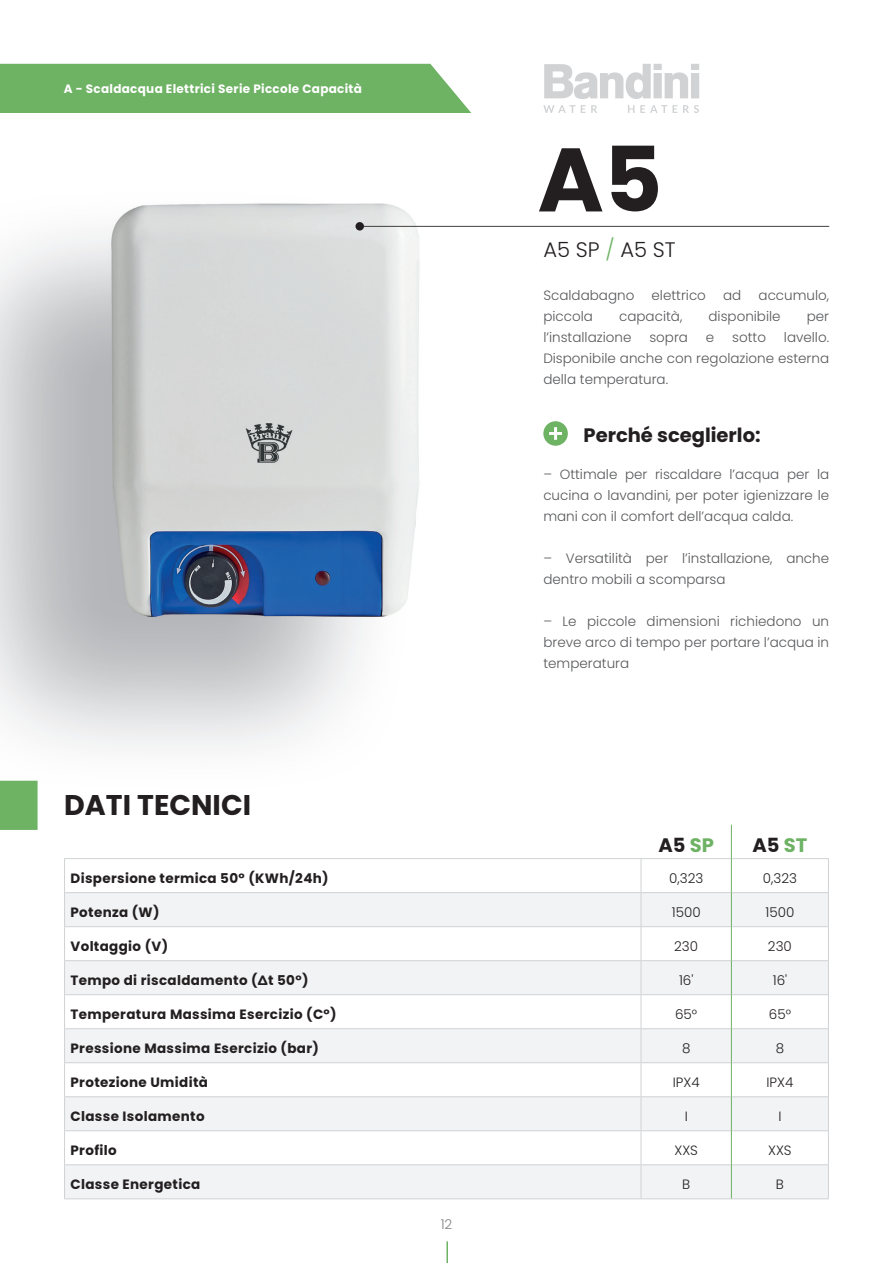
<style>
.page{position:relative;width:893px;height:1263px;background:#fff}
.page>*{position:absolute;margin:0;border:0;box-sizing:border-box;transform-origin:0 0}
.t1{font:700 90px "Poppins";color:#231f20}
.t2{font:700 28.5px "Poppins";color:#231f20}
.t3{font:300 21px "Poppins";color:#231f20}
.t4{font:700 19.5px "Poppins";color:#231f20}
.t5{font:300 13.5px/21px "Poppins";color:#57585a;text-align:justify}
.t6{font:700 13.5px "Poppins";letter-spacing:.025em;color:#231f20}
.t7{font:300 13.5px "Poppins";color:#231f20}
.t8{font:300 13.5px "Poppins";color:#808285}
.t9{font:700 12.15px "Poppins";letter-spacing:.025em;color:#fff}
.s1{color:#6eb264}
</style>
<div class="page">
<hr style="left:446px;top:1241px;width:2px;height:22px;background:#6eb264">
<div style="left:0;top:64px;width:471px;height:49px;background:#6eb264"></div>
<svg style="left:544px;top:64px;width:155px;height:35px"></svg>
<svg style="left:543px;top:105px;width:156px;height:8px"></svg>
<img style="left:0;top:203px;width:415px;height:578px">
<img style="left:415px;top:223px;width:113px;height:305px">
<svg style="left:65px;top:893px;width:763px;height:305px;fill:#f2f3f4"></svg>
<hr style="left:64px;top:858px;width:577px;height:1px;background:#d1d2d4">
<hr style="left:64px;top:859px;width:1px;height:33px;background:#d1d2d4">
<hr style="left:641px;top:858px;width:90px;height:1px;background:#d1d2d4">
<hr style="left:732px;top:858px;width:97px;height:1px;background:#d1d2d4">
<hr style="left:64px;top:892px;width:577px;height:1px;background:#d1d2d4">
<hr style="left:64px;top:893px;width:1px;height:33px;background:#d1d2d4">
<hr style="left:641px;top:892px;width:90px;height:1px;background:#d1d2d4">
<hr style="left:732px;top:892px;width:97px;height:1px;background:#d1d2d4">
<hr style="left:64px;top:926px;width:577px;height:1px;background:#d1d2d4">
<hr style="left:64px;top:927px;width:1px;height:33px;background:#d1d2d4">
<hr style="left:641px;top:926px;width:90px;height:1px;background:#d1d2d4">
<hr style="left:732px;top:926px;width:97px;height:1px;background:#d1d2d4">
<hr style="left:64px;top:960px;width:577px;height:1px;background:#d1d2d4">
<hr style="left:64px;top:961px;width:1px;height:33px;background:#d1d2d4">
<hr style="left:641px;top:960px;width:90px;height:1px;background:#d1d2d4">
<hr style="left:732px;top:960px;width:97px;height:1px;background:#d1d2d4">
<hr style="left:64px;top:994px;width:577px;height:1px;background:#d1d2d4">
<hr style="left:64px;top:995px;width:1px;height:33px;background:#d1d2d4">
<hr style="left:641px;top:994px;width:90px;height:1px;background:#d1d2d4">
<hr style="left:732px;top:994px;width:97px;height:1px;background:#d1d2d4">
<hr style="left:64px;top:1028px;width:577px;height:1px;background:#d1d2d4">
<hr style="left:64px;top:1029px;width:1px;height:33px;background:#d1d2d4">
<hr style="left:641px;top:1028px;width:90px;height:1px;background:#d1d2d4">
<hr style="left:732px;top:1028px;width:97px;height:1px;background:#d1d2d4">
<hr style="left:64px;top:1062px;width:577px;height:1px;background:#d1d2d4">
<hr style="left:64px;top:1063px;width:1px;height:33px;background:#d1d2d4">
<hr style="left:641px;top:1062px;width:90px;height:1px;background:#d1d2d4">
<hr style="left:732px;top:1062px;width:97px;height:1px;background:#d1d2d4">
<hr style="left:64px;top:1096px;width:577px;height:1px;background:#d1d2d4">
<hr style="left:64px;top:1097px;width:1px;height:33px;background:#d1d2d4">
<hr style="left:641px;top:1096px;width:90px;height:1px;background:#d1d2d4">
<hr style="left:732px;top:1096px;width:97px;height:1px;background:#d1d2d4">
<hr style="left:64px;top:1130px;width:577px;height:1px;background:#d1d2d4">
<hr style="left:64px;top:1131px;width:1px;height:33px;background:#d1d2d4">
<hr style="left:641px;top:1130px;width:90px;height:1px;background:#d1d2d4">
<hr style="left:732px;top:1130px;width:97px;height:1px;background:#d1d2d4">
<hr style="left:64px;top:1164px;width:577px;height:1px;background:#d1d2d4">
<hr style="left:64px;top:1165px;width:1px;height:33px;background:#d1d2d4">
<hr style="left:641px;top:1164px;width:90px;height:1px;background:#d1d2d4">
<hr style="left:732px;top:1164px;width:97px;height:1px;background:#d1d2d4">
<hr style="left:64px;top:1198px;width:577px;height:1px;background:#d1d2d4">
<hr style="left:641px;top:1198px;width:90px;height:1px;background:#d1d2d4">
<hr style="left:731px;top:1198px;width:98px;height:1px;background:#d1d2d4">
<hr style="left:731px;top:825px;width:1px;height:34px;background:#6eb264">
<hr style="left:731px;top:859px;width:1px;height:34px;background:#6eb264">
<hr style="left:731px;top:893px;width:1px;height:34px;background:#6eb264">
<hr style="left:731px;top:927px;width:1px;height:34px;background:#6eb264">
<hr style="left:731px;top:961px;width:1px;height:34px;background:#6eb264">
<hr style="left:731px;top:995px;width:1px;height:34px;background:#6eb264">
<hr style="left:731px;top:1029px;width:1px;height:34px;background:#6eb264">
<hr style="left:731px;top:1063px;width:1px;height:34px;background:#6eb264">
<hr style="left:731px;top:1097px;width:1px;height:34px;background:#6eb264">
<hr style="left:731px;top:1131px;width:1px;height:34px;background:#6eb264">
<hr style="left:731px;top:1165px;width:1px;height:33px;background:#6eb264">
<hr style="left:828px;top:859px;width:1px;height:33px;background:#d1d2d4">
<hr style="left:828px;top:893px;width:1px;height:33px;background:#d1d2d4">
<hr style="left:828px;top:927px;width:1px;height:33px;background:#d1d2d4">
<hr style="left:828px;top:961px;width:1px;height:33px;background:#d1d2d4">
<hr style="left:828px;top:995px;width:1px;height:33px;background:#d1d2d4">
<hr style="left:828px;top:1029px;width:1px;height:33px;background:#d1d2d4">
<hr style="left:828px;top:1063px;width:1px;height:33px;background:#d1d2d4">
<hr style="left:828px;top:1097px;width:1px;height:33px;background:#d1d2d4">
<hr style="left:828px;top:1131px;width:1px;height:33px;background:#d1d2d4">
<hr style="left:828px;top:1165px;width:1px;height:33px;background:#d1d2d4">
<hr style="left:641px;top:859px;width:1px;height:33px;background:#d1d2d4">
<hr style="left:641px;top:893px;width:1px;height:33px;background:#d1d2d4">
<hr style="left:641px;top:927px;width:1px;height:33px;background:#d1d2d4">
<hr style="left:641px;top:961px;width:1px;height:33px;background:#d1d2d4">
<hr style="left:641px;top:995px;width:1px;height:33px;background:#d1d2d4">
<hr style="left:641px;top:1029px;width:1px;height:33px;background:#d1d2d4">
<hr style="left:641px;top:1063px;width:1px;height:33px;background:#d1d2d4">
<hr style="left:641px;top:1097px;width:1px;height:33px;background:#d1d2d4">
<hr style="left:641px;top:1131px;width:1px;height:33px;background:#d1d2d4">
<hr style="left:641px;top:1165px;width:1px;height:33px;background:#d1d2d4">
<div style="left:543px;top:421px;width:25px;height:25px;background:#6eb264;border-radius:50%"></div>
<svg style="left:549px;top:427px;width:13px;height:13px"></svg>
<div style="left:355px;top:222px;width:9px;height:9px;background:#231f20;border-radius:4px"></div>
<div style="left:0;top:781px;width:38px;height:49px;background:#6eb264"></div>
<p class="t9" style="left:64px;top:81px;width:300px">A - Scaldacqua Elettrici Serie Piccole Capacità</p>
<h2 class="t2" style="left:64px;top:788px;width:188px">DATI TECNICI</h2>
<h1 class="t1" style="left:537px;top:128px;width:126px">A5</h1>
<h3 class="t3" style="left:543px;top:237px;width:134px">A5 SP <span class="s1">/</span> A5 ST</h3>
<p class="t5" style="left:543px;top:285px;width:92px">Scaldabagno</p>
<p class="t5" style="left:651px;top:285px;width:56px">elettrico</p>
<p class="t5" style="left:723px;top:285px;width:20px">ad</p>
<p class="t5" style="left:758px;top:285px;width:72px">accumulo,</p>
<p class="t5" style="left:543px;top:306px;width:51px">piccola</p>
<p class="t5" style="left:619px;top:306px;width:65px">capacità,</p>
<p class="t5" style="left:708px;top:306px;width:74px">disponibile</p>
<p class="t5" style="left:807px;top:306px;width:24px">per</p>
<p class="t5" style="left:543px;top:327px;width:90px">l’installazione</p>
<p class="t5" style="left:649px;top:327px;width:40px">sopra</p>
<p class="t5" style="left:706px;top:327px;width:10px">e</p>
<p class="t5" style="left:732px;top:327px;width:35px">sotto</p>
<p class="t5" style="left:543px;top:327px;width:287px;text-indent:241px">lavello.<br>Disponibile anche con regolazione esterna della temperatura.</p>
<h3 class="t4" style="left:583px;top:423px;width:179px">Perché sceglierlo:</h3>
<p class="t5" style="left:543px;top:464px;width:287px">– Ottimale per riscaldare l’acqua per la cucina o lavandini, per poter igienizzare le mani con il comfort dell’acqua calda.</p>
<p class="t5" style="left:543px;top:548px;width:287px">– Versatilità per l’installazione, anche dentro mobili a scomparsa</p>
<p class="t5" style="left:543px;top:611px;width:287px">– Le piccole dimensioni richiedono un breve arco di tempo per portare l’acqua in temperatura</p>
<h3 class="t4" style="left:658px;top:834px;width:57px">A5 <span class="s1">SP</span></h3>
<h3 class="t4" style="left:753px;top:834px;width:56px">A5 <span class="s1">ST</span></h3>
<p class="t6" style="left:71px;top:870px;width:260px">Dispersione termica 50° (KWh/24h)</p>
<p class="t7" style="left:669px;top:870px;width:36px">0,323</p>
<p class="t7" style="left:763px;top:870px;width:36px">0,323</p>
<p class="t6" style="left:71px;top:904px;width:91px">Potenza (W)</p>
<p class="t7" style="left:672px;top:904px;width:30px">1500</p>
<p class="t7" style="left:765px;top:904px;width:30px">1500</p>
<p class="t6" style="left:71px;top:938px;width:99px">Voltaggio (V)</p>
<p class="t7" style="left:674px;top:938px;width:25px">230</p>
<p class="t7" style="left:768px;top:938px;width:25px">230</p>
<p class="t6" style="left:71px;top:972px;width:239px">Tempo di riscaldamento (∆t 50°)</p>
<p class="t7" style="left:679px;top:972px;width:16px">16'</p>
<p class="t7" style="left:773px;top:972px;width:16px">16'</p>
<p class="t6" style="left:71px;top:1006px;width:268px">Temperatura Massima Esercizio (C°)</p>
<p class="t7" style="left:675px;top:1006px;width:24px">65°</p>
<p class="t7" style="left:769px;top:1006px;width:24px">65°</p>
<p class="t6" style="left:71px;top:1040px;width:250px">Pressione Massima Esercizio (bar)</p>
<p class="t7" style="left:682px;top:1040px;width:10px">8</p>
<p class="t7" style="left:776px;top:1040px;width:10px">8</p>
<p class="t6" style="left:71px;top:1074px;width:139px">Protezione Umidità</p>
<p class="t7" style="left:673px;top:1074px;width:28px">IPX4</p>
<p class="t7" style="left:766px;top:1074px;width:28px">IPX4</p>
<p class="t6" style="left:71px;top:1108px;width:136px">Classe Isolamento</p>
<p class="t7" style="left:685px;top:1108px;width:5px">I</p>
<p class="t7" style="left:778px;top:1108px;width:5px">I</p>
<p class="t6" style="left:71px;top:1142px;width:48px">Profilo</p>
<p class="t7" style="left:674px;top:1142px;width:25px">XXS</p>
<p class="t7" style="left:768px;top:1142px;width:25px">XXS</p>
<p class="t6" style="left:71px;top:1176px;width:131px">Classe Energetica</p>
<p class="t7" style="left:682px;top:1176px;width:10px">B</p>
<p class="t7" style="left:776px;top:1176px;width:10px">B</p>
<p class="t8" style="left:441px;top:1216px;width:13px">12</p>
</div>
